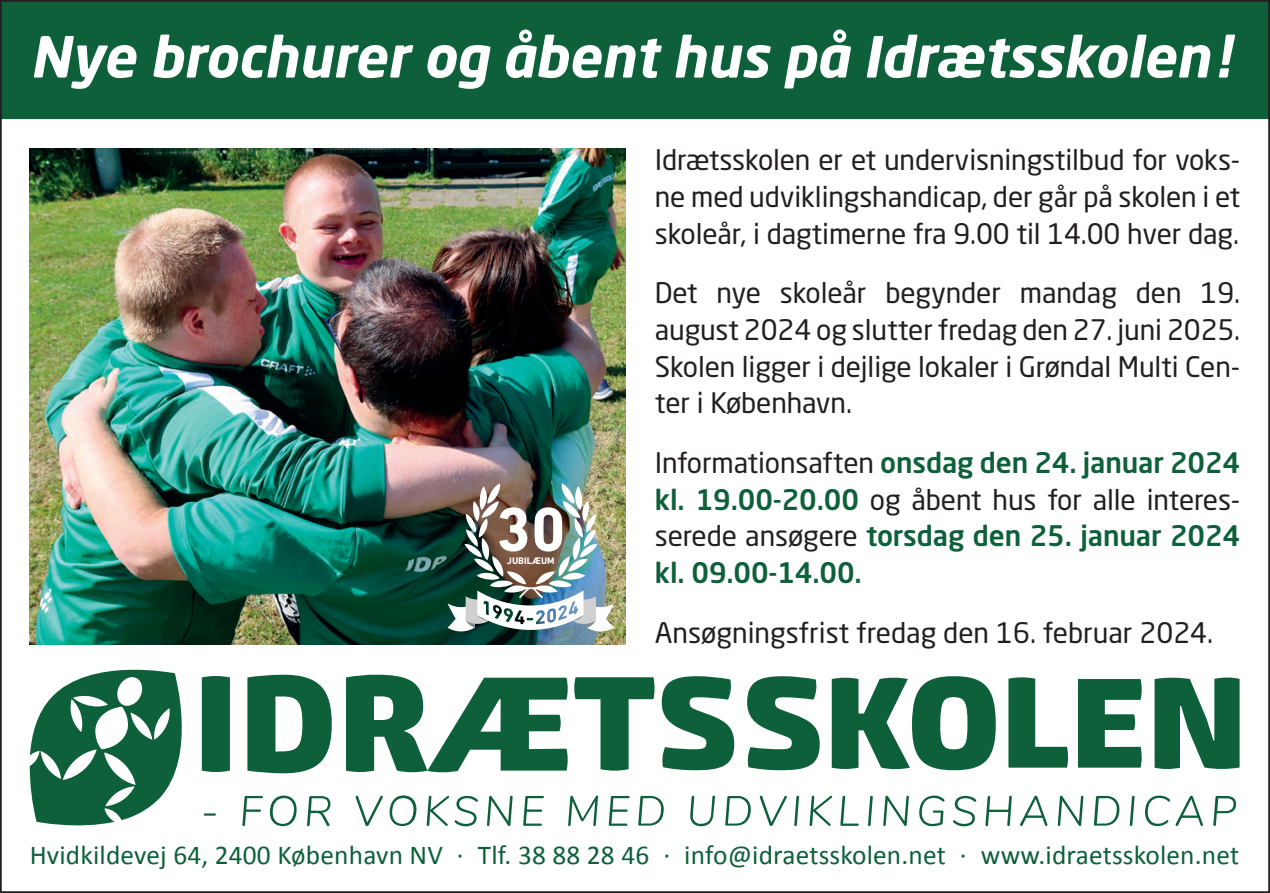
<style>
.page{position:relative;width:1270px;height:893px;background:#fff}
.page>*{position:absolute;margin:0;border:0;box-sizing:border-box;transform-origin:0 0}
.t1{font:italic 700 56px "Neo Sans Pro";color:#fff}
.t2{font:28px/36.8px "Neo Sans Pro";letter-spacing:-.005em;color:#231f20;text-align:justify}
.t3{font:500 28px/36.8px "Neo Sans Pro";letter-spacing:-.005em;color:#0d6039;text-align:justify}
.t4{font:27.3px "Calibri";letter-spacing:.005em;color:#0d6039}
.t5{font:700 9.8px "DIN Next LT Pro";color:#fff}
.s1{font-weight:400;color:#231f20}
</style>
<div class="page">
<div style="left:2px;top:2px;width:1266px;height:115px;background:#0d6039"></div>
<div style="left:0;top:0;width:1270px;height:119px;border:4px solid #0d6039"></div>
<img style="left:30px;top:149px;width:595px;height:496px">
<svg style="left:247px;top:674px;width:85px;height:99px"></svg>
<svg style="left:346px;top:675px;width:222px;height:98px"></svg>
<svg style="left:574px;top:677px;width:81px;height:94px"></svg>
<svg style="left:662px;top:676px;width:72px;height:94px"></svg>
<svg style="left:747px;top:676px;width:73px;height:94px"></svg>
<svg style="left:832px;top:676px;width:164px;height:94px"></svg>
<svg style="left:1008px;top:677px;width:60px;height:91px"></svg>
<svg style="left:1078px;top:679px;width:64px;height:89px"></svg>
<svg style="left:1155px;top:677px;width:85px;height:92px"></svg>
<svg style="left:30px;top:670px;width:200px;height:156px"></svg>
<svg style="left:242px;top:796px;width:21px;height:30px"></svg>
<svg style="left:270px;top:795px;width:27px;height:31px"></svg>
<svg style="left:307px;top:796px;width:24px;height:30px"></svg>
<svg style="left:356px;top:796px;width:27px;height:30px"></svg>
<svg style="left:390px;top:795px;width:26px;height:31px"></svg>
<svg style="left:427px;top:796px;width:22px;height:30px"></svg>
<svg style="left:455px;top:796px;width:23px;height:30px"></svg>
<svg style="left:487px;top:796px;width:26px;height:30px"></svg>
<svg style="left:523px;top:796px;width:21px;height:30px"></svg>
<svg style="left:568px;top:796px;width:30px;height:30px"></svg>
<svg style="left:609px;top:796px;width:21px;height:30px"></svg>
<svg style="left:638px;top:796px;width:26px;height:30px"></svg>
<svg style="left:690px;top:796px;width:25px;height:30px"></svg>
<svg style="left:725px;top:796px;width:26px;height:30px"></svg>
<svg style="left:760px;top:796px;width:27px;height:30px"></svg>
<svg style="left:794px;top:796px;width:5px;height:30px"></svg>
<svg style="left:809px;top:796px;width:23px;height:30px"></svg>
<svg style="left:840px;top:796px;width:19px;height:30px"></svg>
<svg style="left:868px;top:796px;width:5px;height:30px"></svg>
<svg style="left:883px;top:796px;width:26px;height:30px"></svg>
<svg style="left:919px;top:795px;width:25px;height:31px"></svg>
<svg style="left:953px;top:796px;width:23px;height:30px"></svg>
<svg style="left:985px;top:796px;width:27px;height:30px"></svg>
<svg style="left:1020px;top:796px;width:27px;height:30px"></svg>
<svg style="left:1058px;top:796px;width:25px;height:30px"></svg>
<svg style="left:1094px;top:796px;width:26px;height:30px"></svg>
<svg style="left:1130px;top:796px;width:5px;height:30px"></svg>
<svg style="left:1145px;top:795px;width:25px;height:31px"></svg>
<svg style="left:1176px;top:796px;width:27px;height:30px"></svg>
<svg style="left:1213px;top:796px;width:23px;height:30px"></svg>
<img style="left:448px;top:483px;width:166px;height:152px">
<h1 class="t1" style="left:30px;top:21px;width:1202px">Nye brochurer og åbent hus på Idrætsskolen!</h1>
<p class="t5" style="left:507px;top:555px;width:49px">JUBILÆUM</p>
<p class="t2" style="left:655px;top:141px;width:587px">Idrætsskolen er et undervisningstilbud for voks&shy;ne med udviklingshandicap, der går på skolen i et skoleår, i dagtimerne fra 9.00 til 14.00 hver dag.</p>
<p class="t2" style="left:655px;top:274px;width:587px">Det nye skoleår begynder mandag den 19. august 2024 og slutter fredag den 27. juni 2025.<br>Skolen ligger i dejlige lokaler i Grøndal Multi Cen&shy;ter i København.</p>
<p class="t3" style="left:655px;top:444px;width:587px"><span class="s1">Informationsaften</span> onsdag den 24. januar 2024 kl. 19.00-20.00 <span class="s1">og åbent hus for alle interes&shy;serede ansøgere</span> torsdag den 25. januar 2024 kl. 09.00-14.00.</p>
<p class="t2" style="left:655px;top:614px;width:560px">Ansøgningsfrist fredag den 16. februar 2024.</p>
<p class="t4" style="left:30px;top:838px;width:1211px">Hvidkildevej 64, 2400 København NV · Tlf. 38 88 28 46 · info@idraetsskolen.net · www.idraetsskolen.net</p>
</div>
